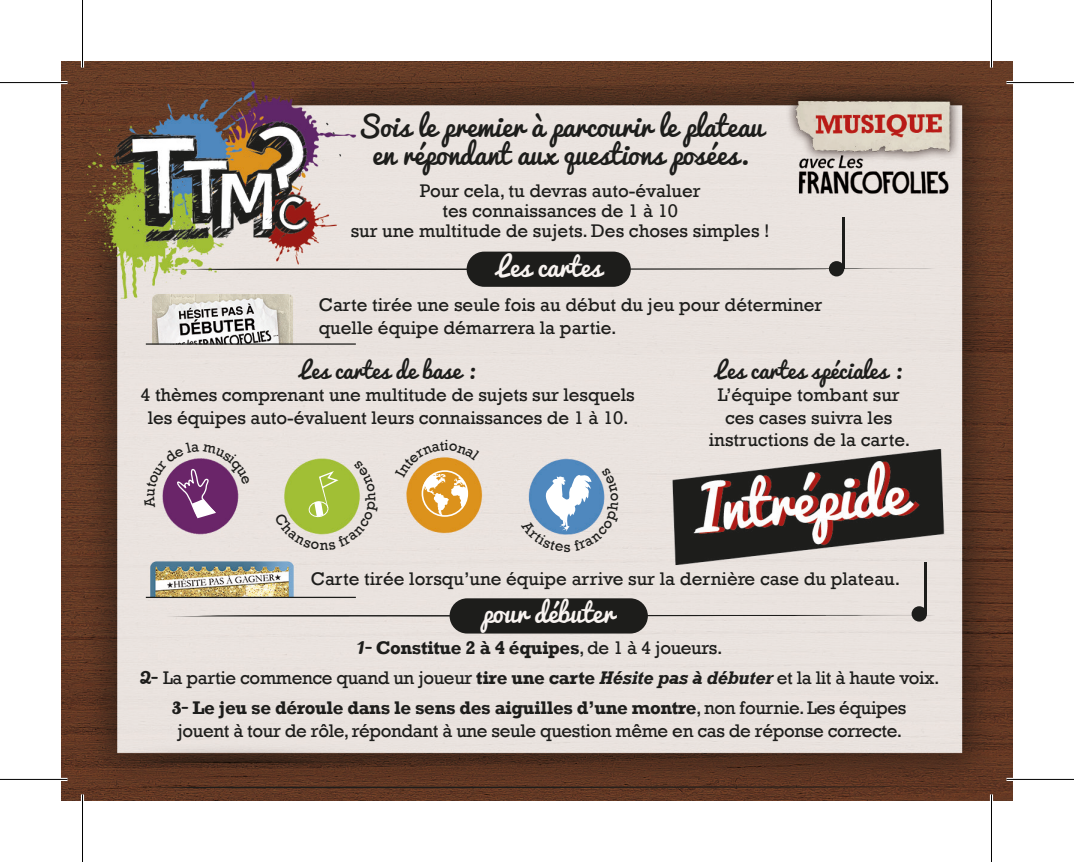
<style>
.page{position:relative;width:1074px;height:862px;background:#fff}
.page>*{position:absolute;margin:0;border:0;box-sizing:border-box;transform-origin:0 0}
.t1{font:27.5px/27.5px "Pacifico";color:#1d1d1b;text-align:center}
.t2{font:26px "Pacifico";color:#f8f3f0}
.t3{font:22.5px "Pacifico";color:#1d1d1b}
.t4{font:18.75px/22.5px "Rockwell";color:#1d1d1b;text-align:center}
.t5{font:18.75px/30px "Rockwell";letter-spacing:-.02em;color:#1d1d1b;text-align:center}
.s1{font-family:"Pacifico";font-size:25px}
.s2{font-family:"Pacifico";font-size:20.5px}
.s3{font-weight:700}
.s4{font-weight:700;font-style:italic}
</style>
<div class="page">
<img style="left:61px;top:61px;width:952px;height:739px">
<svg style="left:166px;top:268px;width:776px;height:2px"></svg>
<svg style="left:166px;top:614px;width:776px;height:2px"></svg>
<div style="left:467px;top:251px;width:164px;height:36px;background:#1d1d1b;border-radius:18px"></div>
<svg style="left:132px;top:786px;width:842px;height:1px"></svg>
<div style="left:450px;top:598px;width:198px;height:35px;background:#1d1d1b;border-radius:18px"></div>
<hr style="left:146px;top:343px;width:210px;height:1px;background:#1d1d1b">
<hr style="left:146px;top:596px;width:210px;height:2px;background:#1d1d1b">
<div style="left:829px;top:261px;width:15px;height:15px;background:#1d1d1b;border-radius:50%"></div>
<hr style="left:842px;top:217px;width:2px;height:51px;background:#1d1d1b">
<div style="left:911px;top:606px;width:16px;height:15px;background:#1d1d1b;border-radius:50%"></div>
<hr style="left:925px;top:561px;width:2px;height:52px;background:#1d1d1b">
<hr style="left:0;top:81px;width:68px;height:3px;background:#fff">
<hr style="left:1006px;top:81px;width:68px;height:3px;background:#fff">
<hr style="left:0;top:777px;width:68px;height:3px;background:#fff">
<hr style="left:1006px;top:777px;width:68px;height:3px;background:#fff">
<hr style="left:81px;top:0;width:3px;height:67px;background:#fff">
<hr style="left:81px;top:794px;width:3px;height:67px;background:#fff">
<hr style="left:990px;top:0;width:3px;height:67px;background:#fff">
<hr style="left:990px;top:794px;width:3px;height:67px;background:#fff">
<hr style="left:0;top:82px;width:68px;height:1px;background:#000">
<hr style="left:1006px;top:82px;width:68px;height:1px;background:#000">
<hr style="left:0;top:778px;width:68px;height:1px;background:#000">
<hr style="left:1006px;top:778px;width:68px;height:1px;background:#000">
<hr style="left:82px;top:0;width:1px;height:67px;background:#000">
<hr style="left:82px;top:794px;width:1px;height:67px;background:#000">
<hr style="left:991px;top:0;width:1px;height:67px;background:#000">
<hr style="left:991px;top:794px;width:1px;height:67px;background:#000">
<svg style="left:144px;top:442px;width:106px;height:76px;background:#b595af"></svg>
<svg style="left:395px;top:440px;width:85px;height:75px;background:#e6c28b"></svg>
<svg style="left:275px;top:459px;width:103px;height:90px;background:#c8d391"></svg>
<svg style="left:521px;top:467px;width:98px;height:84px;background:#b3c5d7"></svg>
<h1 class="t1" style="left:357px;top:114px;width:407px">Sois le premier à parcourir le plateau en répondant aux questions posées.</h1>
<p class="t4" style="left:351px;top:181px;width:421px;line-height:20px">Pour cela, tu devras auto-évaluer<br>tes connaissances de 1 à 10<br>sur une multitude de sujets. Des choses simples !</p>
<h2 class="t2" style="left:497px;top:253px;width:106px">Les cartes</h2>
<p class="t4" style="left:319px;top:294px;width:505px;text-align:left">Carte tirée une seule fois au début du jeu pour déterminer quelle équipe démarrera la partie.</p>
<p class="t3" style="left:300px;top:358px;width:176px">Les cartes de base :</p>
<p class="t4" style="left:140px;top:384px;width:496px">4 thèmes comprenant une multitude de sujets sur lesquels les équipes auto-évaluent leurs connaissances de 1 à 10.</p>
<p class="t3" style="left:716px;top:358px;width:187px">Les cartes spéciales :</p>
<p class="t4" style="left:709px;top:384px;width:203px">L’équipe tombant sur ces cases suivra les instructions de la carte.</p>
<p class="t4" style="left:311px;top:567px;width:591px">Carte tirée lorsqu’une équipe arrive sur la dernière case du plateau.</p>
<h2 class="t2" style="left:482px;top:598px;width:133px">pour débuter</h2>
<p class="t5" style="left:140px;top:633px;width:801px"><span class="s1">1</span><span class="s2">-</span> <span class="s3">Constitue 2 à 4 équipes</span>, de 1 à 4 joueurs.<br><span class="s1">2</span><span class="s2">-</span> La partie commence quand un joueur <span class="s3">tire une carte</span> <span class="s4">Hésite pas à débuter</span> et la lit à haute voix.<br><span class="s1">3</span><span class="s2">-</span> <span class="s3">Le jeu se déroule dans le sens des aiguilles d’une montre</span>, non fournie. Les équipes</p>
<p class="t5" style="left:177px;top:715px;width:726px">jouent à tour de rôle, répondant à une seule question même en cas de réponse correcte.</p>
</div>
